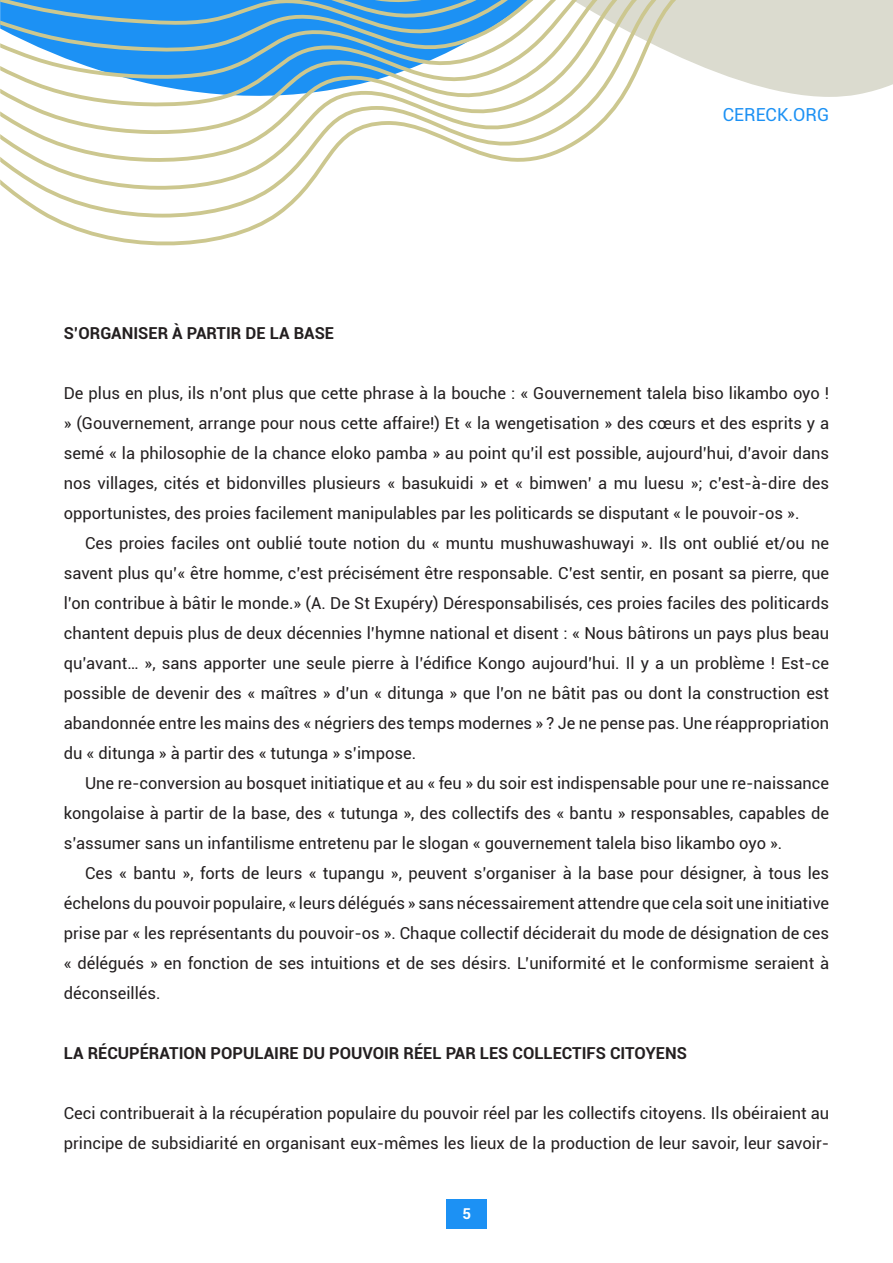
<style>
.page{position:relative;width:893px;height:1263px;background:#fff}
.page>*{position:absolute;margin:0;border:0;box-sizing:border-box;transform-origin:0 0}
.t1{font:18px "Roboto";color:#1c91f4}
.t2{font:16.5px/30px "Roboto";color:#231f20;text-align:justify}
.t3{font:700 16.5px "Roboto";color:#231f20}
.t4{font:700 15px "Roboto";color:#fff}
</style>
<div class="page">
<svg style="left:0;top:0;width:893px;height:246px"></svg>
<div style="left:446px;top:1199px;width:41px;height:30px;background:#1c91f4"></div>
<svg style="left:0;top:0;width:1px;height:97px"></svg>
<p class="t3" style="left:64px;top:321px;width:272px">S’ORGANISER À PARTIR DE LA BASE</p>
<p class="t1" style="left:723px;top:102px;width:108px">CERECK.ORG</p>
<p class="t2" style="left:64px;top:378px;width:767px">De plus en plus, ils n’ont plus que cette phrase à la bouche : « Gouvernement talela biso likambo oyo ! » (Gouvernement, arrange pour nous cette affaire!) Et « la wengetisation » des cœurs et des esprits y a semé « la philosophie de la chance eloko pamba » au point qu’il est possible, aujourd’hui, d’avoir dans nos villages, cités et bidonvilles plusieurs « basukuidi » et « bimwen’ a mu luesu »; c’est-à-dire des opportunistes, des proies facilement manipulables par les politicards se disputant « le pouvoir-os ».</p>
<p class="t2" style="left:64px;top:528px;width:767px;text-indent:21px">Ces proies faciles ont oublié toute notion du « muntu mushuwashuwayi ». Ils ont oublié et/ou ne savent plus qu’« être homme, c’est précisément être responsable. C’est sentir, en posant sa pierre, que l’on contribue à bâtir le monde.» (A. De St Exupéry) Déresponsabilisés, ces proies faciles des politicards chantent depuis plus de deux décennies l’hymne national et disent : « Nous bâtirons un pays plus beau qu’avant… », sans apporter une seule pierre à l’édifice Kongo aujourd’hui. Il y a un problème ! Est-ce possible de devenir des « maîtres » d’un « ditunga » que l’on ne bâtit pas ou dont la construction est abandonnée entre les mains des « négriers des temps modernes » ? Je ne pense pas. Une réappropriation du « ditunga » à partir des « tutunga » s’impose.</p>
<p class="t2" style="left:64px;top:768px;width:767px;text-indent:21px">Une re-conversion au bosquet initiatique et au « feu » du soir est indispensable pour une re-naissance kongolaise à partir de la base, des « tutunga », des collectifs des « bantu » responsables, capables de s’assumer sans un infantilisme entretenu par le slogan « gouvernement talela biso likambo oyo ».</p>
<p class="t2" style="left:64px;top:858px;width:767px;text-indent:21px">Ces « bantu », forts de leurs « tupangu », peuvent s’organiser à la base pour désigner, à tous les échelons du pouvoir populaire, « leurs délégués » sans nécessairement attendre que cela soit une initiative prise par « les représentants du pouvoir-os ». Chaque collectif déciderait du mode de désignation de ces « délégués » en fonction de ses intuitions et de ses désirs. L’uniformité et le conformisme seraient à déconseillés.</p>
<p class="t3" style="left:64px;top:1041px;width:625px">LA RÉCUPÉRATION POPULAIRE DU POUVOIR RÉEL PAR LES COLLECTIFS CITOYENS</p>
<p class="t2" style="left:64px;top:1098px;width:767px">Ceci contribuerait à la récupération populaire du pouvoir réel par les collectifs citoyens. Ils obéiraient au principe de subsidiarité en organisant eux-mêmes les lieux de la production de leur savoir, leur savoir-</p>
<p class="t4" style="left:462px;top:1203px;width:10px">5</p>
</div>
